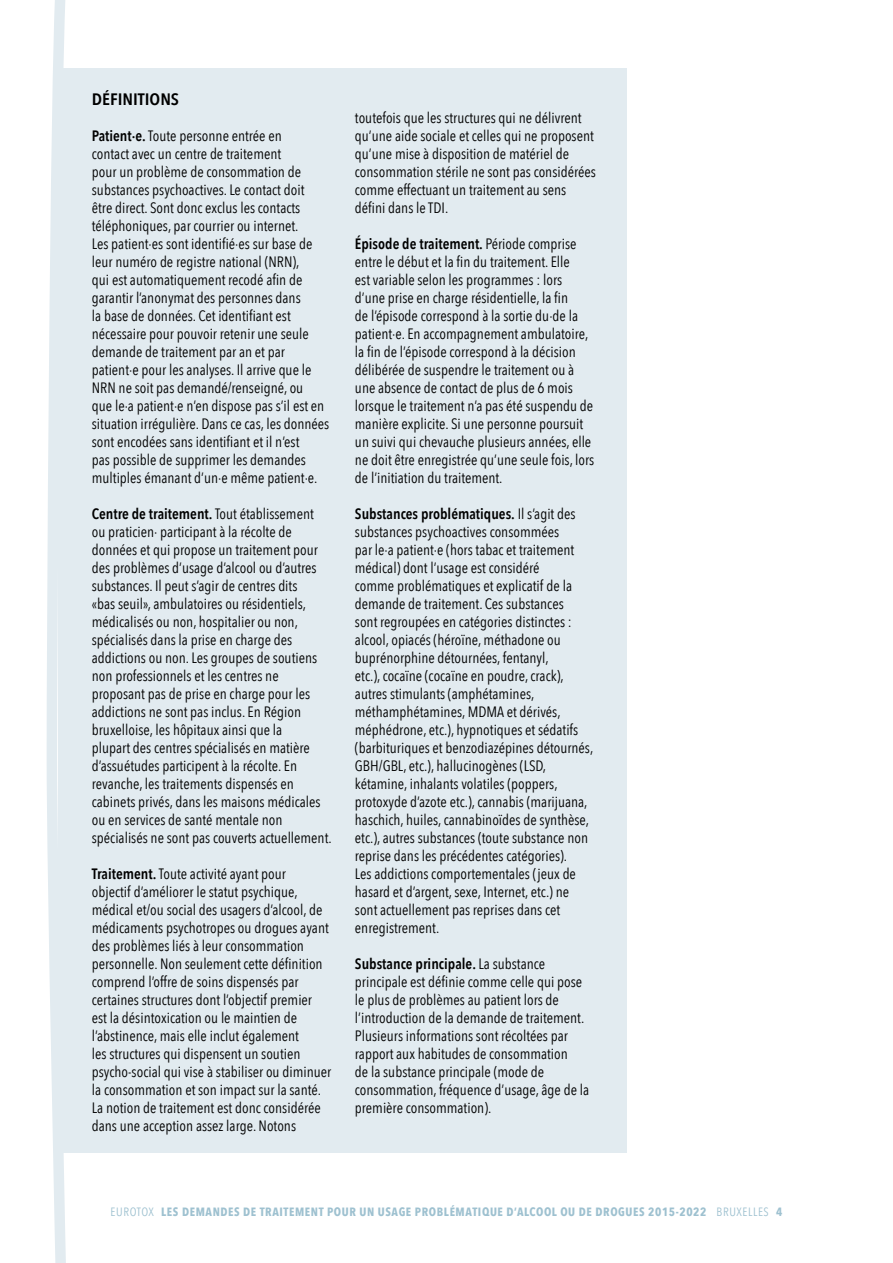
<style>
.page{position:relative;width:893px;height:1263px;background:#fff}
.page>*{position:absolute;margin:0;border:0;box-sizing:border-box;transform-origin:0 0}
.t1{font:600 16.5px "Avenir Next Condensed";color:#000;scale:1.1 1}
.t2{font:15px/18px "Avenir Next Condensed";color:#000}
.t3{font:700 12px "Avenir Next Condensed";letter-spacing:.05em;color:#9ec1d0}
.s1{font-weight:600}
.s2{font-weight:400}
</style>
<div class="page">
<div style="left:58px;top:68px;width:568px;height:1084px;background:#e2ebf0"></div>
<svg style="left:46px;top:0;width:26px;height:1263px"></svg>
<p class="t1" style="left:92px;top:85px;width:81px">DÉFINITIONS</p>
<p class="t2" style="left:92px;top:126px;width:239px"><span class="s1">Patient·e.</span> Toute personne entrée en<br>contact avec un centre de traitement<br>pour un problème de consommation de substances psychoactives. Le contact doit<br>être direct. Sont donc exclus les contacts téléphoniques, par courrier ou internet.<br>Les patient·es sont identifié·es sur base de leur numéro de registre national (NRN),<br>qui est automatiquement recodé afin de garantir l’anonymat des personnes dans<br>la base de données. Cet identifiant est nécessaire pour pouvoir retenir une seule demande de traitement par an et par patient·e pour les analyses. Il arrive que le NRN ne soit pas demandé/renseigné, ou<br>que le·a patient·e n’en dispose pas s’il est en situation irrégulière. Dans ce cas, les données sont encodées sans identifiant et il n’est<br>pas possible de supprimer les demandes multiples émanant d’un·e même patient·e.</p>
<p class="t2" style="left:92px;top:504px;width:239px"><span class="s1">Centre de traitement.</span> Tout établissement ou praticien· participant à la récolte de données et qui propose un traitement pour des problèmes d’usage d’alcool ou d’autres substances. Il peut s’agir de centres dits<br>«bas seuil», ambulatoires ou résidentiels, médicalisés ou non, hospitalier ou non, spécialisés dans la prise en charge des addictions ou non. Les groupes de soutiens non professionnels et les centres ne proposant pas de prise en charge pour les addictions ne sont pas inclus. En Région bruxelloise, les hôpitaux ainsi que la<br>plupart des centres spécialisés en matière d’assuétudes participent à la récolte. En revanche, les traitements dispensés en cabinets privés, dans les maisons médicales ou en services de santé mentale non spécialisés ne sont pas couverts actuellement.</p>
<p class="t2" style="left:92px;top:864px;width:241px"><span class="s1">Traitement.</span> Toute activité ayant pour<br>objectif d’améliorer le statut psychique, médical et/ou social des usagers d’alcool, de médicaments psychotropes ou drogues ayant des problèmes liés à leur consommation personnelle. Non seulement cette définition comprend l’offre de soins dispensés par certaines structures dont l’objectif premier<br>est la désintoxication ou le maintien de l’abstinence, mais elle inclut également<br>les structures qui dispensent un soutien psycho-social qui vise à stabiliser ou diminuer la consommation et son impact sur la santé.<br>La notion de traitement est donc considérée dans une acception assez large. Notons</p>
<p class="t2" style="left:355px;top:108px;width:242px">toutefois que les structures qui ne délivrent qu’une aide sociale et celles qui ne proposent qu’une mise à disposition de matériel de consommation stérile ne sont pas considérées comme effectuant un traitement au sens défini dans le TDI.</p>
<p class="t2" style="left:355px;top:234px;width:241px"><span class="s1">Épisode de traitement.</span> Période comprise entre le début et la fin du traitement. Elle<br>est variable selon les programmes : lors d’une prise en charge résidentielle, la fin<br>de l’épisode correspond à la sortie du·de la patient·e. En accompagnement ambulatoire, la fin de l’épisode correspond à la décision délibérée de suspendre le traitement ou à une absence de contact de plus de 6 mois lorsque le traitement n’a pas été suspendu de manière explicite. Si une personne poursuit un suivi qui chevauche plusieurs années, elle ne doit être enregistrée qu’une seule fois, lors de l’initiation du traitement.</p>
<p class="t2" style="left:355px;top:504px;width:240px"><span class="s1">Substances problématiques.</span> Il s’agit des substances psychoactives consommées<br>par le·a patient·e (hors tabac et traitement médical) dont l’usage est considéré<br>comme problématiques et explicatif de la demande de traitement. Ces substances<br>sont regroupées en catégories distinctes : alcool, opiacés (héroïne, méthadone ou buprénorphine détournées, fentanyl,<br>etc.), cocaïne (cocaïne en poudre, crack), autres stimulants (amphétamines, méthamphétamines, MDMA et dérivés, méphédrone, etc.), hypnotiques et sédatifs (barbituriques et benzodiazépines détournés, GBH/GBL, etc.), hallucinogènes (LSD, kétamine, inhalants volatiles (poppers, protoxyde d’azote etc.), cannabis (marijuana, haschich, huiles, cannabinoïdes de synthèse, etc.), autres substances (toute substance non reprise dans les précédentes catégories).<br>Les addictions comportementales (jeux de hasard et d’argent, sexe, Internet, etc.) ne sont actuellement pas reprises dans cet enregistrement.</p>
<p class="t2" style="left:355px;top:954px;width:236px"><span class="s1">Substance principale.</span> La substance principale est définie comme celle qui pose le plus de problèmes au patient lors de l’introduction de la demande de traitement.<br>Plusieurs informations sont récoltées par rapport aux habitudes de consommation<br>de la substance principale (mode de consommation, fréquence d’usage, âge de la première consommation).</p>
<p class="t3" style="left:111px;top:1204px;width:673px"><span class="s2">EUROTOX</span> LES DEMANDES DE TRAITEMENT POUR UN USAGE PROBLÉMATIQUE D’ALCOOL OU DE DROGUES 2015-2022 <span class="s2">BRUXELLES</span> 4</p>
</div>
